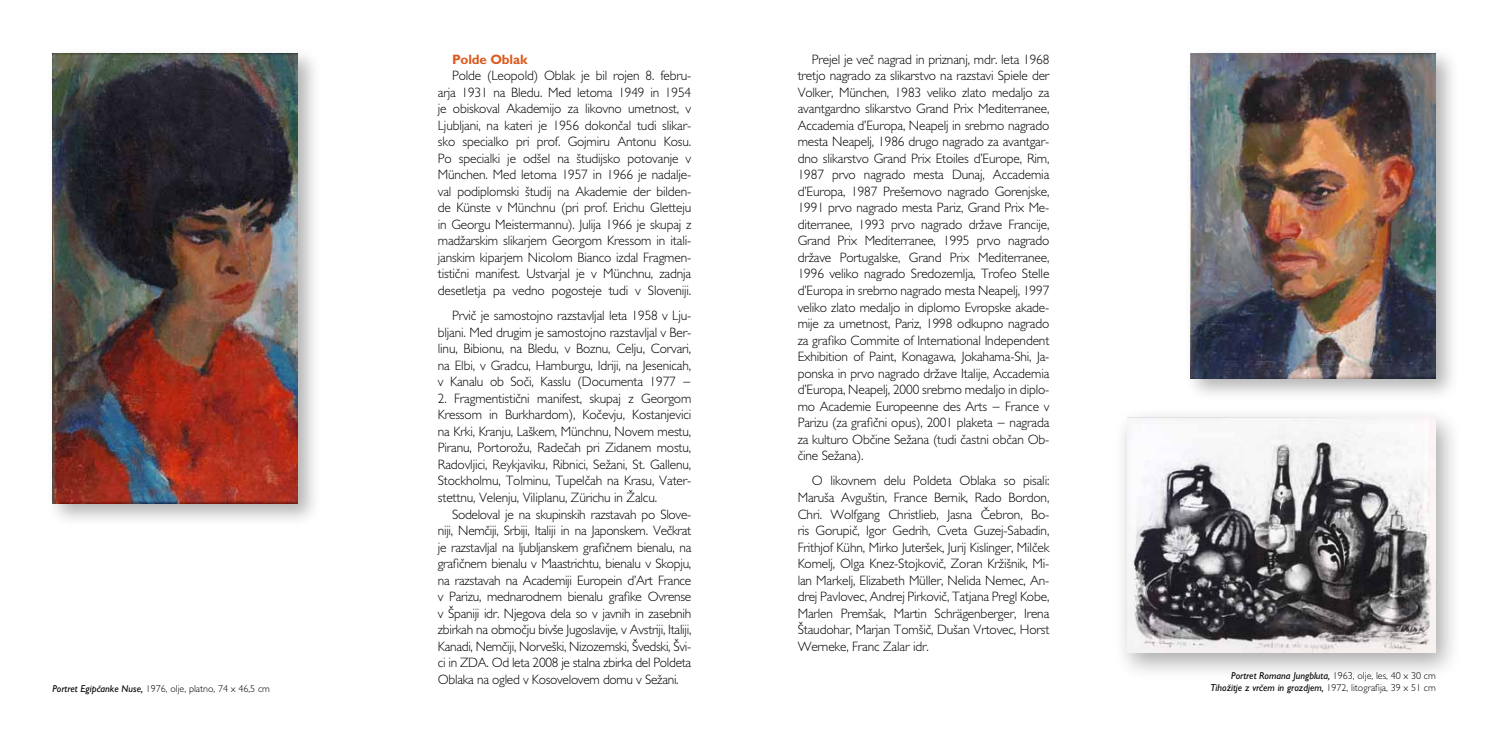
<style>
.page{position:relative;width:1489px;height:745px;background:#fff}
.page>*{position:absolute;margin:0;border:0;box-sizing:border-box;transform-origin:0 0}
.t1{font:300 13.62px/16.5px "Gill Sans X";letter-spacing:-.01em;color:#000;text-align:justify}
.t2{font:700 13.62px "Gill Sans X";letter-spacing:-.01em;color:#db5a1e}
.t3{font:italic 10px/12px "Gill Sans X";color:#000;text-align:right}
.t4{font:300 10px "Gill Sans X";color:#000}
.s1{font-weight:400;font-style:italic}
.s2{font-weight:300;font-style:normal}
</style>
<div class="page">
<div style="left:1183px;top:46px;width:276px;height:356px;background:#000;opacity:.3"></div>
<img style="left:1190px;top:53px;width:245px;height:325px">
<div style="left:46px;top:46px;width:276px;height:481px;background:#000;opacity:.3"></div>
<img style="left:52px;top:53px;width:246px;height:449px">
<div style="left:1112px;top:406px;width:349px;height:275px;background:#000;opacity:.33"></div>
<img style="left:1126px;top:417px;width:309px;height:235px">
<p class="t4" style="left:52px;top:682px;width:219px"><span class="s1">Portret Egipčanke Nuse,</span> 1976, olje, platno, 74 x 46,5 cm</p>
<p class="t2" style="left:452px;top:51px;width:77px">Polde Oblak</p>
<p class="t1" style="left:438px;top:67px;width:255px;text-indent:14px">Polde (Leopold) Oblak je bil rojen 8. febru&shy;arja 1931 na Bledu. Med letoma 1949 in 1954 je obiskoval Akademijo za likovno umetnost, v Ljubljani, na kateri je 1956 dokončal tudi slikar&shy;sko specialko pri prof. Gojmiru Antonu Kosu.<br>Po specialki je odšel na študijsko potovanje v München. Med letoma 1957 in 1966 je nadalje&shy;val podiplomski študij na Akademie der bilden&shy;de Künste v Münchnu (pri prof. Erichu Gletteju in Georgu Meistermannu). Julija 1966 je skupaj z madžarskim slikarjem Georgom Kressom in itali&shy;janskim kiparjem Nicolom Bianco izdal Fragmen&shy;tistični manifest. Ustvarjal je v Münchnu, zadnja desetletja pa vedno pogosteje tudi v Sloveniji.</p>
<p class="t1" style="left:438px;top:307px;width:255px;text-indent:14px">Prvič je samostojno razstavljal leta 1958 v Lju&shy;bljani. Med drugim je samostojno razstavljal v Ber&shy;linu, Bibionu, na Bledu, v Boznu, Celju, Corvari, na Elbi, v Gradcu, Hamburgu, Idriji, na Jesenicah, v Kanalu ob Soči, Kasslu (Documenta 1977 –</p>
<p class="t1" style="left:438px;top:390px;width:255px">2. Fragmentistični manifest, skupaj z Georgom Kressom in Burkhardom), Kočevju, Kostanjevici na Krki, Kranju, Laškem, Münchnu, Novem mestu, Piranu, Portorožu, Radečah pri Zidanem mostu, Radovljici, Reykjaviku, Ribnici, Sežani, St. Gallenu, Stockholmu, Tolminu, Tupelčah na Krasu, Vater&shy;stettnu, Velenju, Viliplanu, Zürichu in Žalcu.</p>
<p class="t1" style="left:438px;top:505px;width:255px;text-indent:14px">Sodeloval je na skupinskih razstavah po Slove&shy;niji, Nemčiji, Srbiji, Italiji in na Japonskem. Večkrat je razstavljal na ljubljanskem grafičnem bienalu, na grafičnem bienalu v Maastrichtu, bienalu v Skopju, na razstavah na Academiji Europein d’Art France v Parizu, mednarodnem bienalu grafike Ovrense v Španiji idr. Njegova dela so v javnih in zasebnih zbirkah na območju bivše Jugoslavije, v Avstriji, Italiji, Kanadi, Nemčiji, Norveški, Nizozemski, Švedski, Švi&shy;ci in ZDA. Od leta 2008 je stalna zbirka del Poldeta Oblaka na ogled v Kosovelovem domu v Sežani.</p>
<p class="t1" style="left:797px;top:51px;width:253px;text-indent:14px">Prejel je več nagrad in priznanj, mdr. leta 1968 tretjo nagrado za slikarstvo na razstavi Spiele der Volker, München, 1983 veliko zlato medaljo za avantgardno slikarstvo Grand Prix Mediterranee, Accademia d’Europa, Neapelj in srebrno nagrado mesta Neapelj, 1986 drugo nagrado za avantgar&shy;dno slikarstvo Grand Prix Etoiles d’Europe, Rim, 1987 prvo nagrado mesta Dunaj, Accademia d’Europa, 1987 Prešernovo nagrado Gorenjske, 1991 prvo nagrado mesta Pariz, Grand Prix Me&shy;diterranee, 1993 prvo nagrado države Francije, Grand Prix Mediterranee, 1995 prvo nagrado države Portugalske, Grand Prix Mediterranee, 1996 veliko nagrado Sredozemlja, Trofeo Stelle d’Europa in srebrno nagrado mesta Neapelj, 1997 veliko zlato medaljo in diplomo Evropske akade&shy;mije za umetnost, Pariz, 1998 odkupno nagrado za grafiko Commite of International Independent Exhibition of Paint, Konagawa, Jokahama-Shi, Ja&shy;ponska in prvo nagrado države Italije, Accademia d’Europa, Neapelj, 2000 srebrno medaljo in diplo&shy;mo Academie Europeenne des Arts – France v Parizu (za grafični opus), 2001 plaketa – nagrada za kulturo Občine Sežana (tudi častni občan Ob&shy;čine Sežana).</p>
<p class="t1" style="left:797px;top:472px;width:253px;text-indent:14px">O likovnem delu Poldeta Oblaka so pisali:<br>Maruša Avguštin, France Bernik, Rado Bordon, Chri. Wolfgang Christlieb, Jasna Čebron, Bo&shy;ris Gorupič, Igor Gedrih, Cveta Guzej-Sabadin, Frithjof Kühn, Mirko Juteršek, Jurij Kislinger, Milček Komelj, Olga Knez-Stojkovič, Zoran Kržišnik, Mi&shy;lan Markelj, Elizabeth Müller, Nelida Nemec, An&shy;drej Pavlovec, Andrej Pirkovič, Tatjana Pregl Kobe, Marlen Premšak, Martin Schrägenberger, Irena Štaudohar, Marjan Tomšič, Dušan Vrtovec, Horst Werneke, Franc Zalar idr.</p>
<p class="t3" style="left:1210px;top:669px;width:227px">Portret Romana Jungbluta, <span class="s2">1963, olje, les, 40 x 30 cm<br></span>Tihožitje z vrčem in grozdjem, <span class="s2">1972, litografija, 39 x 51 cm</span></p>
</div>
